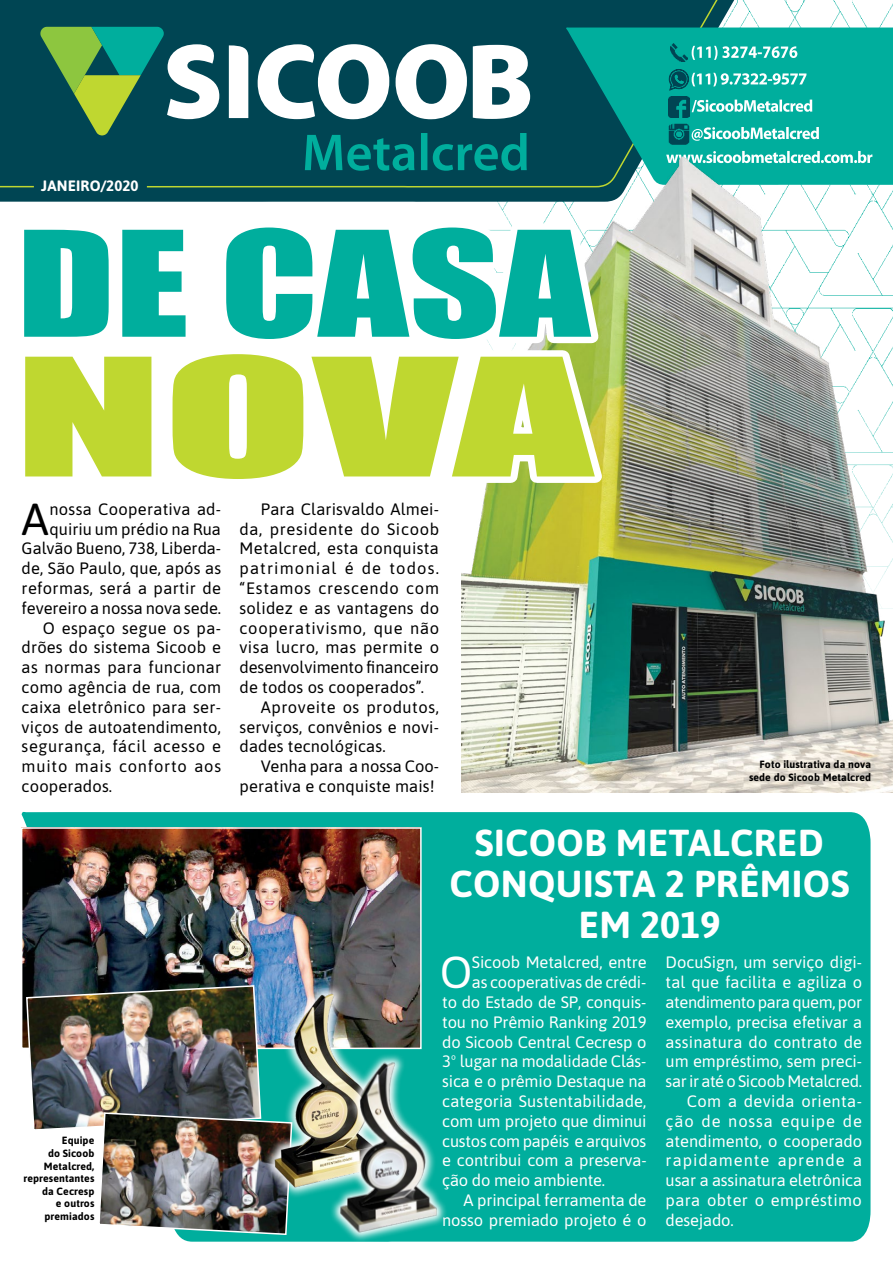
<style>
.page{position:relative;width:893px;height:1263px;background:#fff}
.page>*{position:absolute;margin:0;border:0;box-sizing:border-box;transform-origin:0 0}
.t1{font:151.5px "Impact";color:#bfd730;scale:1.82 1}
.t2{font:135.3px "Impact";color:#00ae9d;scale:1.31 1}
.t3{font:44.7px "Asap";color:#000}
.t4{font:44.7px "Asap";color:#fff}
.t5{font:700 37.5px/41.2px "Asap";letter-spacing:.01em;color:#fff;text-align:center}
.t6{font:16.5px "Asap";letter-spacing:-.01em;color:#fff}
.t7{font:16.5px "Asap";letter-spacing:.015em;color:#000}
.t8{font:16.5px "Asap";letter-spacing:.01em;color:#fff}
.t9{font:16.5px "Asap";letter-spacing:.045em;color:#000}
.t10{font:16.5px "Asap";letter-spacing:.025em;color:#fff}
.t11{font:16.5px "Asap";letter-spacing:-.005em;color:#000}
.t12{font:16.5px "Asap";letter-spacing:.035em;color:#000}
.t13{font:16.5px "Asap";letter-spacing:.04em;color:#000}
.t14{font:16.5px "Asap";letter-spacing:.05em;color:#000}
.t15{font:16.5px "Asap";letter-spacing:.07em;color:#000}
.t16{font:16.5px "Asap";letter-spacing:.06em;color:#fff}
.t17{font:16.5px "Asap";letter-spacing:.05em;color:#fff}
.t18{font:700 15px "Asap";letter-spacing:.01em;color:#fff}
.t19{font:700 10.5px/12.6px "Asap";letter-spacing:.01em;color:#000;text-align:right}
</style>
<div class="page">
<img style="left:0;top:0;width:893px;height:1242px">
<p class="t18" style="left:41px;top:175px;width:99px">JANEIRO/2020</p>
<h2 class="t2" style="left:17px;top:179px;width:439px">DE CASA</h2>
<h1 class="t1" style="left:14px;top:299px;width:320px">NOVA</h1>
<h3 class="t3" style="left:22px;top:488px;width:29px">A</h3>
<p class="t7" style="left:49px;top:498px;width:173px">nossa Cooperativa ad-</p>
<p class="t7" style="left:49px;top:517px;width:173px">quiriu um prédio na Rua</p>
<p class="t7" style="left:22px;top:537px;width:201px">Galvão Bueno, 738, Liberda-</p>
<p class="t7" style="left:22px;top:557px;width:201px">de, São Paulo, que, após as</p>
<p class="t7" style="left:22px;top:577px;width:201px">reformas, será a partir de</p>
<p class="t7" style="left:22px;top:597px;width:201px">fevereiro a nossa nova sede.</p>
<p class="t7" style="left:43px;top:616px;width:180px">O espaço segue os pa-</p>
<p class="t7" style="left:22px;top:636px;width:201px">drões do sistema Sicoob e</p>
<p class="t7" style="left:22px;top:656px;width:201px">as normas para funcionar</p>
<p class="t7" style="left:22px;top:676px;width:201px">como agência de rua, com</p>
<p class="t7" style="left:22px;top:696px;width:201px">caixa eletrônico para ser-</p>
<p class="t7" style="left:22px;top:715px;width:201px">viços de autoatendimento,</p>
<p class="t12" style="left:22px;top:735px;width:201px">segurança, fácil acesso e</p>
<p class="t14" style="left:22px;top:755px;width:201px">muito mais conforto aos</p>
<p class="t7" style="left:22px;top:775px;width:92px">cooperados.</p>
<p class="t7" style="left:261px;top:498px;width:180px">Para Clarisvaldo Almei-</p>
<p class="t13" style="left:240px;top:517px;width:201px">da, presidente do Sicoob</p>
<p class="t7" style="left:240px;top:537px;width:201px">Metalcred, esta conquista</p>
<p class="t15" style="left:240px;top:557px;width:201px">patrimonial é de todos.</p>
<p class="t9" style="left:240px;top:577px;width:201px">“Estamos crescendo com</p>
<p class="t7" style="left:240px;top:597px;width:201px">solidez e as vantagens do</p>
<p class="t9" style="left:240px;top:616px;width:201px">cooperativismo, que não</p>
<p class="t7" style="left:240px;top:636px;width:201px">visa lucro, mas permite o</p>
<p class="t11" style="left:240px;top:656px;width:201px">desenvolvimento financeiro</p>
<p class="t7" style="left:240px;top:676px;width:186px">de todos os cooperados”.</p>
<p class="t7" style="left:261px;top:696px;width:180px">Aproveite os produtos,</p>
<p class="t7" style="left:240px;top:715px;width:201px">serviços, convênios e novi-</p>
<p class="t7" style="left:240px;top:735px;width:148px">dades tecnológicas.</p>
<p class="t7" style="left:261px;top:755px;width:180px">Venha para a nossa Coo-</p>
<p class="t7" style="left:240px;top:775px;width:197px">perativa e conquiste mais!</p>
<p class="t19" style="left:749px;top:758px;width:123px">Foto ilustrativa da nova sede do Sicoob Metalcred</p>
<p class="t19" style="left:23px;top:1134px;width:72px">Equipe<br>do Sicoob<br>Metalcred, representantes da Cecresp<br>e outros premiados</p>
<h3 class="t5" style="left:449px;top:820px;width:401px">SICOOB METALCRED<br>CONQUISTA 2 PRÊMIOS<br>EM 2019</h3>
<p class="t6" style="left:666px;top:951px;width:198px">DocuSign, um serviço digi-</p>
<p class="t6" style="left:666px;top:971px;width:198px">tal que facilita e agiliza o</p>
<p class="t6" style="left:666px;top:991px;width:198px">atendimento para quem, por</p>
<p class="t6" style="left:666px;top:1010px;width:198px">exemplo, precisa efetivar a</p>
<p class="t8" style="left:666px;top:1030px;width:198px">assinatura do contrato de</p>
<p class="t6" style="left:666px;top:1050px;width:198px">um empréstimo, sem preci-</p>
<p class="t6" style="left:666px;top:1070px;width:198px">sar ir até o Sicoob Metalcred.</p>
<p class="t10" style="left:687px;top:1090px;width:177px">Com a devida orienta-</p>
<p class="t17" style="left:666px;top:1109px;width:198px">ção de nossa equipe de</p>
<p class="t6" style="left:666px;top:1129px;width:198px">atendimento, o cooperado</p>
<p class="t16" style="left:666px;top:1149px;width:198px">rapidamente aprende a</p>
<p class="t6" style="left:666px;top:1169px;width:198px">usar a assinatura eletrônica</p>
<p class="t10" style="left:666px;top:1189px;width:198px">para obter o empréstimo</p>
<p class="t6" style="left:666px;top:1208px;width:70px">desejado.</p>
<h3 class="t4" style="left:440px;top:941px;width:34px">O</h3>
<p class="t6" style="left:472px;top:951px;width:176px">Sicoob Metalcred, entre</p>
<p class="t6" style="left:472px;top:971px;width:176px">as cooperativas de crédi-</p>
<p class="t6" style="left:442px;top:991px;width:206px">to do Estado de SP, conquis-</p>
<p class="t6" style="left:442px;top:1010px;width:206px">tou no Prêmio Ranking 2019</p>
<p class="t6" style="left:442px;top:1030px;width:206px">do Sicoob Central Cecresp o</p>
<p class="t6" style="left:442px;top:1050px;width:206px">3º lugar na modalidade Clás-</p>
<p class="t6" style="left:442px;top:1070px;width:206px">sica e o prêmio Destaque na</p>
<p class="t8" style="left:442px;top:1090px;width:206px">categoria Sustentabilidade,</p>
<p class="t6" style="left:442px;top:1109px;width:206px">com um projeto que diminui</p>
<p class="t6" style="left:442px;top:1129px;width:206px">custos com papéis e arquivos</p>
<p class="t6" style="left:442px;top:1149px;width:206px">e contribui com a preserva-</p>
<p class="t6" style="left:442px;top:1169px;width:164px">ção do meio ambiente.</p>
<p class="t6" style="left:463px;top:1189px;width:185px">A principal ferramenta de</p>
<p class="t6" style="left:442px;top:1208px;width:206px">nosso premiado projeto é o</p>
</div>
